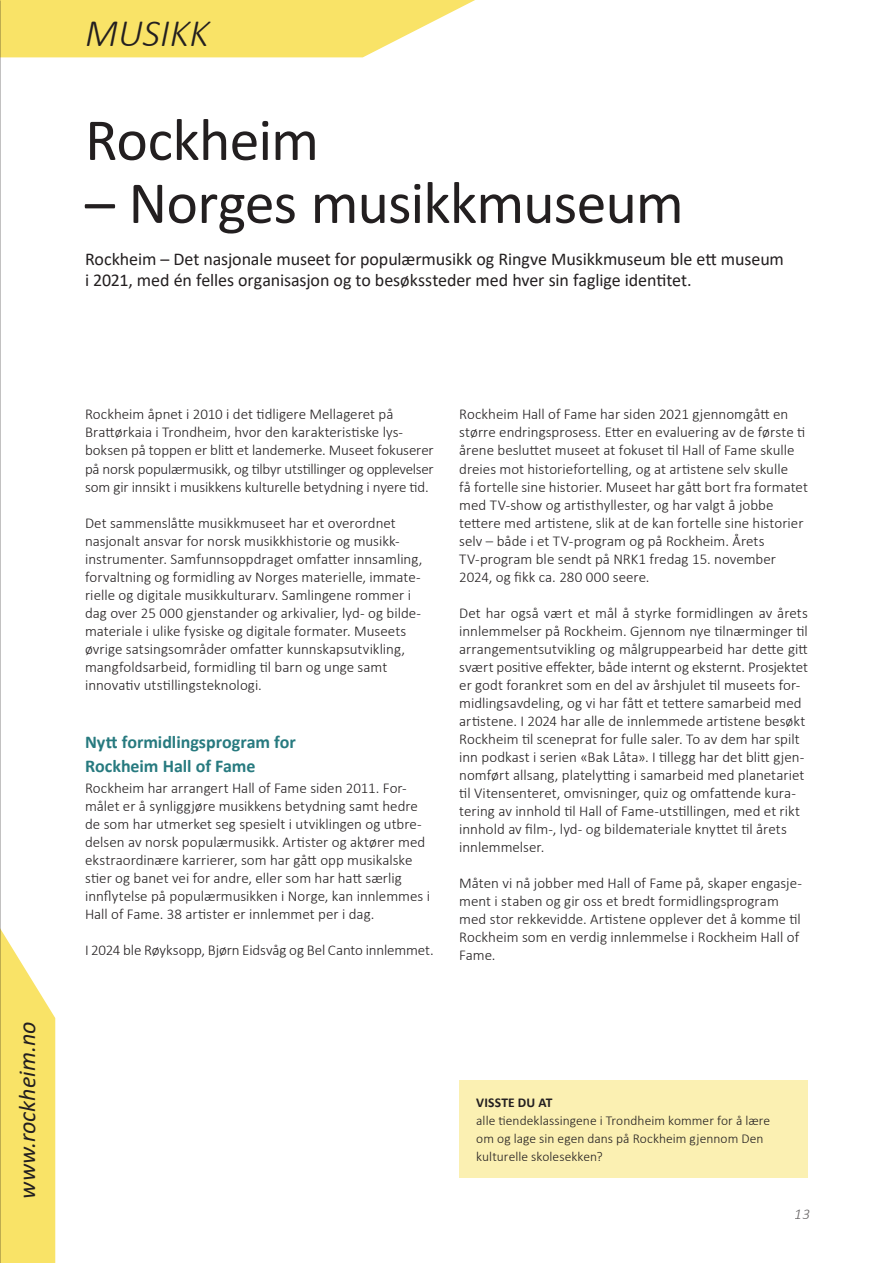
<style>
.page{position:relative;width:893px;height:1263px;background:#fff}
.page>*{position:absolute;margin:0;border:0;box-sizing:border-box;transform-origin:0 0}
.tittel{font:60px "Calibri";letter-spacing:-.015em;color:#231f20}
.t1{font:italic 300 39px "Calibri";color:#231f20}
.t2{font:italic 24px "Calibri";color:#231f20}
.ingress{font:18px/21px "Calibri";letter-spacing:-.005em;color:#231f20}
.brødtekst{font:700 18px "Calibri";color:#277a7f}
.brødtekst-2{font:300 15px/18px "Calibri";color:#231f20}
.t3{font:italic 300 15px "Calibri";color:#231f20}
.brødtekst-3{font:300 13.5px/18px "Calibri";letter-spacing:.005em;color:#231f20}
.t4{font:700 13.5px "Calibri";letter-spacing:.015em;color:#231f20}
</style>
<div class="page">
<svg style="left:0;top:0;width:475px;height:57px;background:#f9e678"></svg>
<svg style="left:0;top:930px;width:55px;height:333px;background:#f9e67a"></svg>
<img style="left:0;top:118px;width:1px;height:979px">
<div style="left:459px;top:1080px;width:349px;height:98px;background:#fbf0b2"></div>
<p class="t2" style="left:10px;top:1198px;width:178px;rotate:-90deg">www.rockheim.no</p>
<p class="t1" style="left:85px;top:9px;width:125px">MUSIKK</p>
<p class="tittel" style="left:85px;top:98px;width:236px">Rockheim</p>
<p class="tittel" style="left:85px;top:161px;width:600px">– Norges musikkmuseum</p>
<p class="ingress" style="left:85px;top:248px;width:700px">Rockheim – Det nasjonale museet for populærmusikk og Ringve Musikkmuseum ble ett museum i 2021, med én felles organisasjon og to besøkssteder med hver sin faglige identitet.</p>
<p class="brødtekst-2" style="left:85px;top:405px;width:320px">Rockheim åpnet i 2010 i det tidligere Mellageret på<br>Brattørkaia i Trondheim, hvor den karakteristiske lys-</p>
<p class="brødtekst-2" style="left:85px;top:441px;width:350px;text-align:justify">boksen på toppen er blitt et landemerke. Museet fokuserer på norsk populærmusikk, og tilbyr utstillinger og opplevelser som gir innsikt i musikkens kulturelle betydning i nyere tid.</p>
<p class="brødtekst-2" style="left:85px;top:513px;width:339px">Det sammenslåtte musikkmuseet har et overordnet nasjonalt ansvar for norsk musikkhistorie og musikk&shy;instrumenter. Samfunnsoppdraget omfatter innsamling, forvaltning og formidling av Norges materielle, immate&shy;rielle og digitale musikkulturarv. Samlingene rommer i dag over 25 000 gjenstander og arkivalier, lyd- og bilde&shy;materiale i ulike fysiske og digitale formater. Museets øvrige satsingsområder omfatter kunnskapsutvikling, mangfoldsarbeid, formidling til barn og unge samt innovativ utstillingsteknologi.</p>
<p class="brødtekst" style="left:85px;top:729px;width:212px">Nytt formidlingsprogram for</p>
<p class="brødtekst" style="left:85px;top:753px;width:172px">Rockheim Hall of Fame</p>
<p class="brødtekst-2" style="left:85px;top:779px;width:346px">Rockheim har arrangert Hall of Fame siden 2011. For&shy;målet er å synliggjøre musikkens betydning samt hedre de som har utmerket seg spesielt i utviklingen og utbre&shy;delsen av norsk populærmusikk. Artister og aktører med ekstraordinære karrierer, som har gått opp musikalske stier og banet vei for andre, eller som har hatt særlig innflytelse på populærmusikken i Norge, kan innlemmes i Hall of Fame. 38 artister er innlemmet per i dag.</p>
<p class="brødtekst-2" style="left:85px;top:941px;width:350px">I 2024 ble Røyksopp, Bjørn Eidsvåg og Bel Canto innlemmet.</p>
<p class="brødtekst-2" style="left:459px;top:405px;width:348px">Rockheim Hall of Fame har siden 2021 gjennomgått en større endringsprosess. Etter en evaluering av de første ti årene besluttet museet at fokuset til Hall of Fame skulle dreies mot historiefortelling, og at artistene selv skulle</p>
<p class="brødtekst-2" style="left:459px;top:477px;width:350px">få fortelle sine historier. Museet har gått bort fra formatet</p>
<p class="brødtekst-2" style="left:459px;top:495px;width:346px">med TV-show og artisthyllester, og har valgt å jobbe tettere med artistene, slik at de kan fortelle sine historier selv – både i et TV-program og på Rockheim. Årets TV-program ble sendt på NRK1 fredag 15. november 2024, og fikk ca. 280 000 seere.</p>
<p class="brødtekst-2" style="left:459px;top:603px;width:350px;text-align:justify">Det har også vært et mål å styrke formidlingen av årets innlemmelser på Rockheim. Gjennom nye tilnærminger til arrangementsutvikling og målgruppearbeid har dette gitt svært positive effekter, både internt og eksternt. Prosjektet</p>
<p class="brødtekst-2" style="left:459px;top:675px;width:348px">er godt forankret som en del av årshjulet til museets for&shy;midlingsavdeling, og vi har fått et tettere samarbeid med artistene. I 2024 har alle de innlemmede artistene besøkt Rockheim til sceneprat for fulle saler. To av dem har spilt inn podkast i serien «Bak Låta». I tillegg har det blitt gjen&shy;nomført allsang, platelytting i samarbeid med planetariet til Vitensenteret, omvisninger, quiz og omfattende kura&shy;tering av innhold til Hall of Fame-utstillingen, med et rikt innhold av film-, lyd- og bildemateriale knyttet til årets innlemmelser.</p>
<p class="brødtekst-2" style="left:459px;top:873px;width:343px">Måten vi nå jobber med Hall of Fame på, skaper engasje&shy;ment i staben og gir oss et bredt formidlingsprogram med stor rekkevidde. Artistene opplever det å komme til Rockheim som en verdig innlemmelse i Rockheim Hall of Fame.</p>
<p class="t4" style="left:476px;top:1093px;width:78px">VISSTE DU AT</p>
<p class="brødtekst-3" style="left:476px;top:1112px;width:296px">alle tiendeklassingene i Trondheim kommer for å lære om og lage sin egen dans på Rockheim gjennom Den kulturelle skolesekken?</p>
<p class="t3" style="left:795px;top:1205px;width:17px">13</p>
</div>
